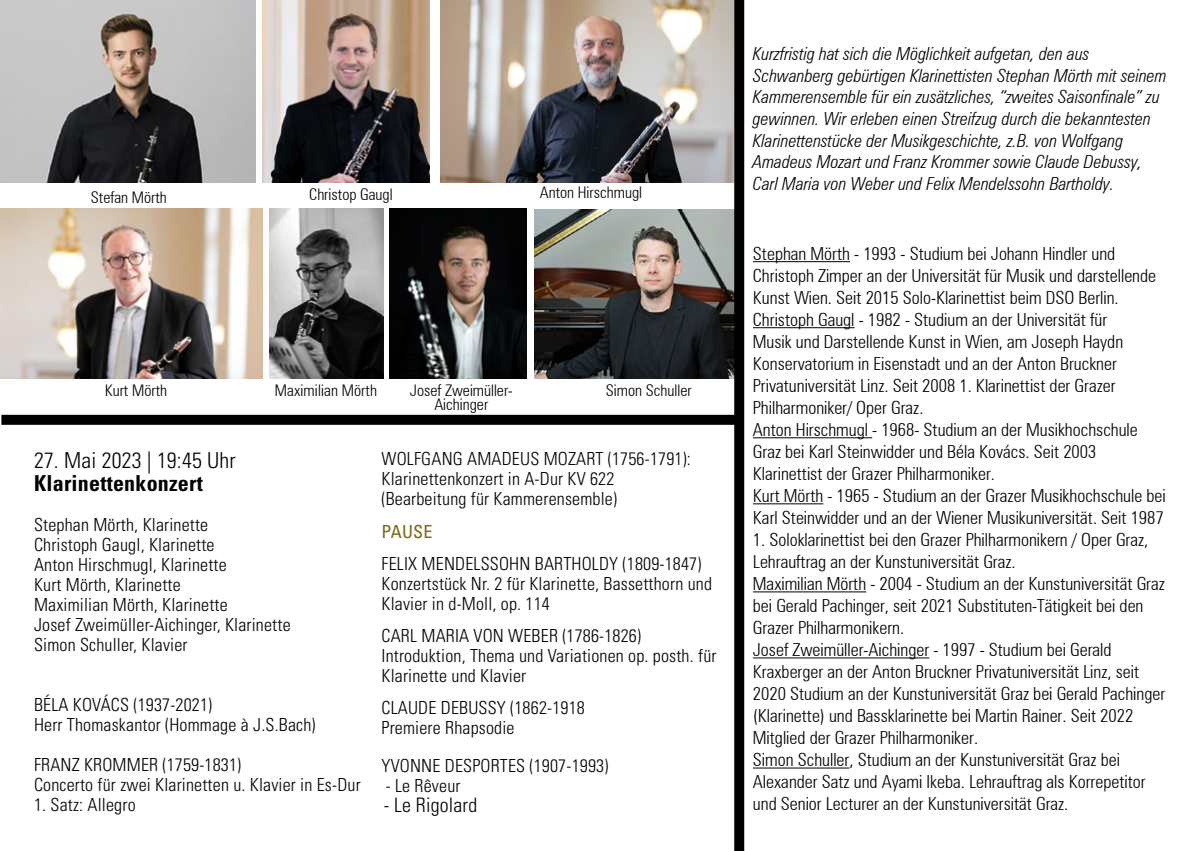
<style>
.page{position:relative;width:1202px;height:851px;background:#fff}
.page>*{position:absolute;margin:0;border:0;box-sizing:border-box;transform-origin:0 0}
.t1{font:300 condensed 22px "Univers LT Std";letter-spacing:.01em;color:#000}
.t2{font:700 condensed 22px "Univers LT Std";letter-spacing:.01em;color:#000}
.t3{font:300 condensed 20px "Univers LT Std";letter-spacing:.01em;color:#000}
.t4{font:300 condensed 18px/22px "Zurich BT";color:#000}
.t5{font:300 condensed 18px/20px "Univers LT Std";letter-spacing:.01em;color:#000}
.t6{font:italic 300 condensed 18px/21.6px "Zurich BT";color:#000}
.t7{font:condensed 18px "Univers LT Std";letter-spacing:.01em;color:#7b6916}
.t8{font:300 condensed 16px/14px "Zurich BT";color:#000;text-align:center}
</style>
<div class="page">
<hr style="left:753px;top:261px;width:97px;height:1px;background:#000">
<hr style="left:753px;top:327px;width:101px;height:1px;background:#000">
<hr style="left:753px;top:437px;width:119px;height:1px;background:#000">
<hr style="left:753px;top:503px;width:70px;height:1px;background:#000">
<hr style="left:753px;top:591px;width:113px;height:1px;background:#000">
<hr style="left:753px;top:657px;width:176px;height:1px;background:#000">
<hr style="left:753px;top:767px;width:96px;height:1px;background:#000">
<img style="left:0;top:208px;width:262px;height:170px">
<img style="left:263px;top:0;width:167px;height:183px">
<img style="left:440px;top:0;width:294px;height:183px">
<img style="left:0;top:0;width:255px;height:183px">
<img style="left:269px;top:208px;width:114px;height:170px">
<img style="left:390px;top:208px;width:137px;height:171px">
<img style="left:534px;top:209px;width:200px;height:169px">
<div style="left:734px;top:0;width:10px;height:850px;background:#000"></div>
<div style="left:1px;top:415px;width:736px;height:10px;background:#000"></div>
<p class="t8" style="left:91px;top:190px;width:78px">Stefan Mörth</p>
<p class="t8" style="left:105px;top:382px;width:64px">Kurt Mörth</p>
<p class="t8" style="left:309px;top:187px;width:85px">Christop Gaugl</p>
<p class="t8" style="left:540px;top:185px;width:104px">Anton Hirschmugl</p>
<p class="t8" style="left:275px;top:382px;width:104px">Maximilian Mörth</p>
<p class="t8" style="left:410px;top:382px;width:104px">Josef Zweimüller-<br>Aichinger</p>
<p class="t8" style="left:606px;top:382px;width:87px">Simon Schuller</p>
<p class="t1" style="left:34px;top:447px;width:203px">27. Mai 2023 | 19:45 Uhr</p>
<p class="t2" style="left:34px;top:469px;width:170px">Klarinettenkonzert</p>
<p class="t5" style="left:34px;top:514px;width:258px">Stephan Mörth, Klarinette<br>Christoph Gaugl, Klarinette<br>Anton Hirschmugl, Klarinette<br>Kurt Mörth, Klarinette<br>Maximilian Mörth, Klarinette<br>Josef Zweimüller-Aichinger, Klarinette<br>Simon Schuller, Klavier</p>
<p class="t5" style="left:34px;top:694px;width:283px">BÉLA KOVÁCS (1937-2021)<br>Herr Thomaskantor (Hommage à J.S.Bach)</p>
<p class="t5" style="left:34px;top:754px;width:328px">FRANZ KROMMER (1759-1831)<br>Concerto für zwei Klarinetten u. Klavier in Es-Dur</p>
<p class="t5" style="left:34px;top:794px;width:103px">1. Satz: Allegro</p>
<p class="t5" style="left:382px;top:449px;width:311px">WOLFGANG AMADEUS MOZART (1756-1791):<br>Klarinettenkonzert in A-Dur KV 622 (Bearbeitung für Kammerensemble)</p>
<p class="t7" style="left:382px;top:519px;width:52px">PAUSE</p>
<p class="t5" style="left:382px;top:553px;width:332px">FELIX MENDELSSOHN BARTHOLDY (1809-1847)<br>Konzertstück Nr. 2 für Klarinette, Bassetthorn und<br>Klavier in d-Moll, op. 114</p>
<p class="t5" style="left:382px;top:625px;width:336px">CARL MARIA VON WEBER (1786-1826)<br>Introduktion, Thema und Variationen op. posth. für<br>Klarinette und Klavier</p>
<p class="t5" style="left:382px;top:697px;width:205px">CLAUDE DEBUSSY (1862-1918<br>Premiere Rhapsodie</p>
<p class="t5" style="left:382px;top:755px;width:228px">YVONNE DESPORTES (1907-1993)</p>
<p class="t5" style="left:386px;top:775px;width:76px">- Le Rêveur</p>
<p class="t3" style="left:384px;top:792px;width:95px">- Le Rigolard</p>
<p class="t6" style="left:753px;top:43px;width:415px">Kurzfristig hat sich die Möglichkeit aufgetan, den aus Schwanberg gebürtigen Klarinettisten Stephan Mörth mit seinem Kammerensemble für ein zusätzliches, “zweites Saisonfinale” zu gewinnen. Wir erleben einen Streifzug durch die bekanntesten Klarinettenstücke der Musikgeschichte, z.B. von Wolfgang Amadeus Mozart und Franz Krommer sowie Claude Debussy, Carl Maria von Weber und Felix Mendelssohn Bartholdy.</p>
<p class="t4" style="left:753px;top:242px;width:414px">Stephan Mörth - 1993 - Studium bei Johann Hindler und Christoph Zimper an der Universität für Musik und darstellende Kunst Wien. Seit 2015 Solo-Klarinettist beim DSO Berlin.<br>Christoph Gaugl - 1982 - Studium an der Universität für<br>Musik und Darstellende Kunst in Wien, am Joseph Haydn Konservatorium in Eisenstadt und an der Anton Bruckner Privatuniversität Linz. Seit 2008 1. Klarinettist der Grazer Philharmoniker/ Oper Graz.<br>Anton Hirschmugl - 1968- Studium an der Musikhochschule Graz bei Karl Steinwidder und Béla Kovács. Seit 2003<br>Klarinettist der Grazer Philharmoniker.<br>Kurt Mörth - 1965 - Studium an der Grazer Musikhochschule bei Karl Steinwidder und an der Wiener Musikuniversität. Seit 1987</p>
<p class="t4" style="left:753px;top:528px;width:414px">1. Soloklarinettist bei den Grazer Philharmonikern / Oper Graz, Lehrauftrag an der Kunstuniversität Graz.<br>Maximilian Mörth - 2004 - Studium an der Kunstuniversität Graz bei Gerald Pachinger, seit 2021 Substituten-Tätigkeit bei den Grazer Philharmonikern.<br>Josef Zweimüller-Aichinger - 1997 - Studium bei Gerald Kraxberger an der Anton Bruckner Privatuniversität Linz, seit 2020 Studium an der Kunstuniversität Graz bei Gerald Pachinger (Klarinette) und Bassklarinette bei Martin Rainer. Seit 2022<br>Mitglied der Grazer Philharmoniker.<br>Simon Schuller, Studium an der Kunstuniversität Graz bei Alexander Satz und Ayami Ikeba. Lehrauftrag als Korrepetitor und Senior Lecturer an der Kunstuniversität Graz.</p>
</div>
